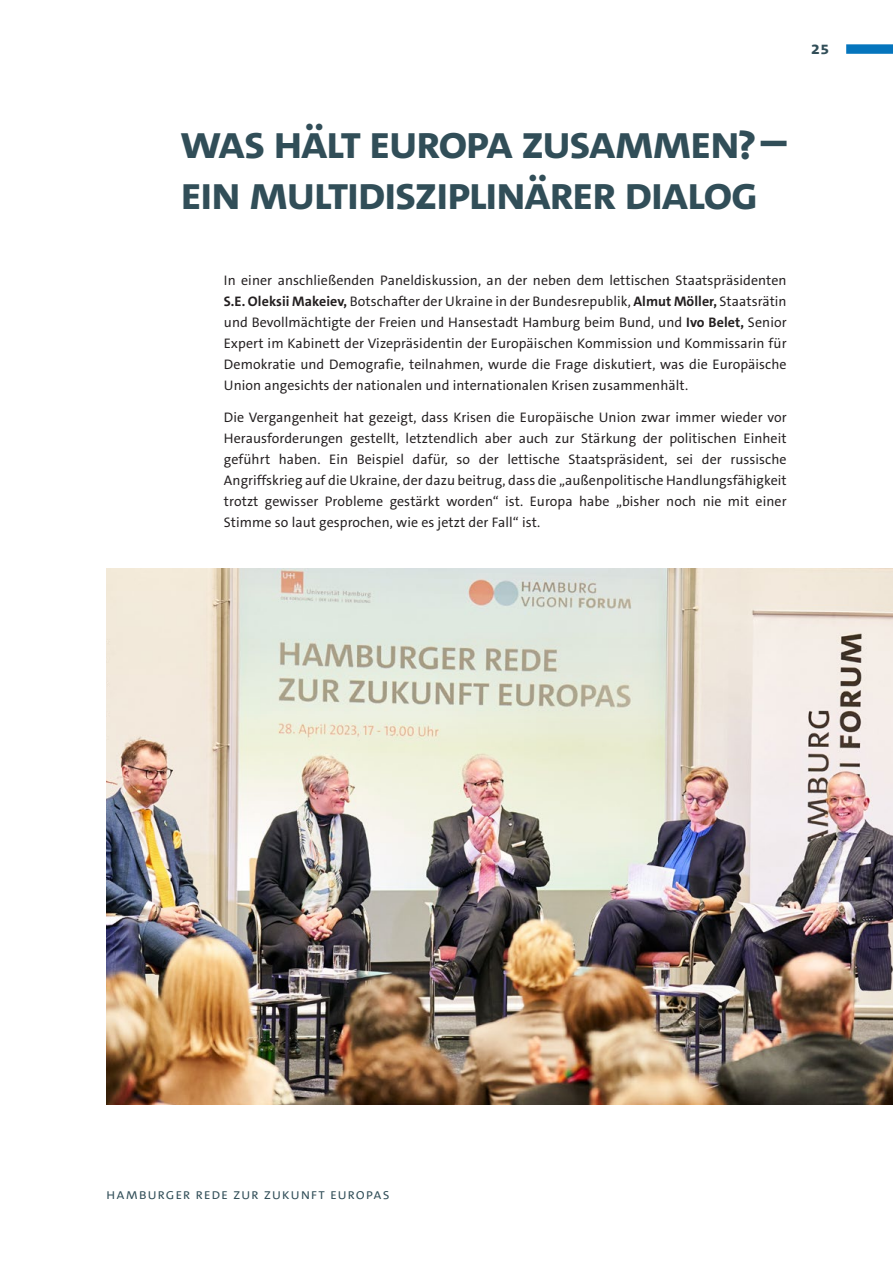
<style>
.page{position:relative;width:893px;height:1263px;background:#fff}
.page>*{position:absolute;margin:0;border:0;box-sizing:border-box;transform-origin:0 0}
.H1{font:48px/51px "The Sans UHH Bold Caps";letter-spacing:-.045em;color:#314e58}
.t1{font:18px "The Sans UHH Bold Caps";color:#314e58}
.t2{font:15px "The Sans UHH Semi Light Caps";letter-spacing:.045em;color:#314e58}
.Fließ_Block{font:13.95px/21px "The Sans UHH";letter-spacing:.005em;color:#231f20;text-align:justify}
.s1{font-weight:700}
</style>
<div class="page">
<div style="left:846px;top:44px;width:47px;height:10px;background:#0575bd"></div>
<img style="left:106px;top:569px;width:787px;height:535px">
<p class="t1" style="left:811px;top:36px;width:20px">25</p>
<h2 class="H1" style="left:180px;top:117px;width:608px">Was hält Europa zusammen? –<br>Ein multidisziplinärer Dialog</h2>
<p class="Fließ_Block" style="left:224px;top:270px;width:564px">In einer anschließenden Paneldiskussion, an der neben dem lettischen Staatspräsidenten <span class="s1">S.E. Oleksii Makeiev,</span> Botschafter der Ukraine in der Bundesrepublik, <span class="s1">Almut Möller,</span> Staatsrätin und Bevollmächtigte der Freien und Hansestadt Hamburg beim Bund, und <span class="s1">Ivo Belet,</span> Senior Expert im Kabinett der Vizepräsidentin der Europäischen Kommission und Kommissarin für Demokratie und Demografie, teilnahmen, wurde die Frage diskutiert, was die Europäische Union angesichts der nationalen und internationalen Krisen zusammenhält.</p>
<p class="Fließ_Block" style="left:224px;top:406px;width:564px">Die Vergangenheit hat gezeigt, dass Krisen die Europäische Union zwar immer wieder vor Herausforderungen gestellt, letztendlich aber auch zur Stärkung der politischen Einheit geführt haben. Ein Beispiel dafür, so der lettische Staatspräsident, sei der russische Angriffskrieg auf die Ukraine, der dazu beitrug, dass die „außenpolitische Handlungsfähigkeit trotzt gewisser Probleme gestärkt worden“ ist. Europa habe „bisher noch nie mit einer Stimme so laut gesprochen, wie es jetzt der Fall“ ist.</p>
<p class="t2" style="left:106px;top:1184px;width:285px">HAMBURGER REDE ZUR ZUKUNFT EUROPAS</p>
</div>
